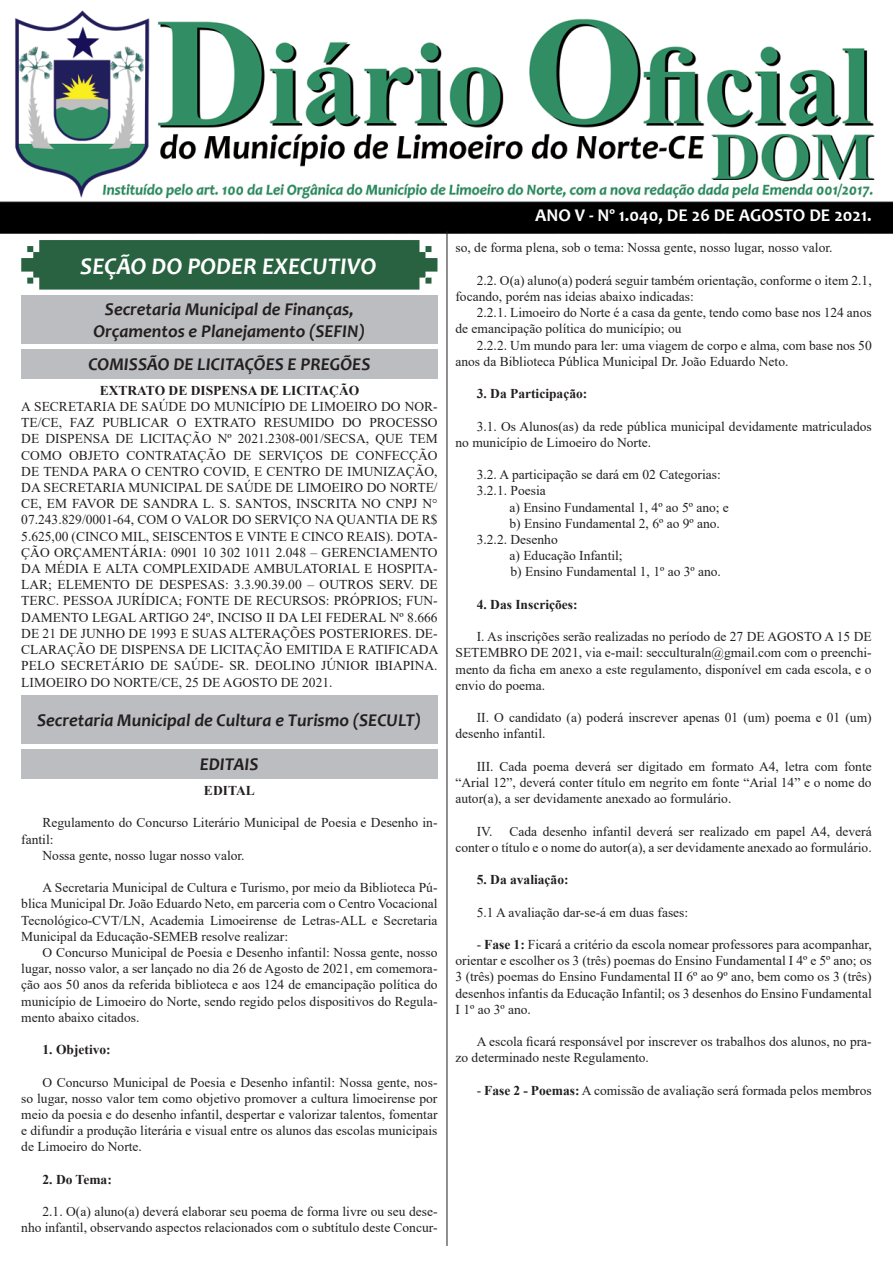
<style>
.page{position:relative;width:893px;height:1263px;background:#fff}
.page>*{position:absolute;margin:0;border:0;box-sizing:border-box;transform-origin:0 0}
.t1{font:italic 700 24px "Candara";color:#fff}
.t2{font:italic 700 18px "Candara";color:#231f20}
.t3{font:700 18px "Candara";color:#fff}
.t4{font:13.5px/16.2px "Times New Roman";color:#231f20;text-align:justify}
.t5{font:700 13.5px "Times New Roman";color:#231f20}
.s1{font-weight:700}
</style>
<div class="page">
<img style="left:0;top:10px;width:893px;height:224px">
<svg style="left:21px;top:240px;width:416px;height:50px;background:#346a4a"></svg>
<hr style="left:447px;top:231px;width:1px;height:1015px;background:#231f20">
<div style="left:21px;top:295px;width:417px;height:49px;background:#bcbdc0"></div>
<div style="left:21px;top:349px;width:417px;height:29px;background:#bcbdc0"></div>
<div style="left:21px;top:695px;width:416px;height:49px;background:#bcbdc0"></div>
<div style="left:21px;top:749px;width:416px;height:29px;background:#bcbdc0"></div>
<p class="t1" style="left:80px;top:251px;width:298px">SEÇÃO DO PODER EXECUTIVO</p>
<p class="t2" style="left:105px;top:298px;width:250px">Secretaria Municipal de Finanças,</p>
<p class="t2" style="left:93px;top:319px;width:273px">Orçamentos e Planejamento (SEFIN)</p>
<p class="t2" style="left:88px;top:353px;width:283px">COMISSÃO DE LICITAÇÕES E PREGÕES</p>
<p class="t5" style="left:100px;top:381px;width:261px">EXTRATO DE DISPENSA DE LICITAÇÃO</p>
<p class="t4" style="left:21px;top:398px;width:419px">A SECRETARIA DE SAÚDE DO MUNICÍPIO DE LIMOEIRO DO NOR-TE/CE, FAZ PUBLICAR O EXTRATO RESUMIDO DO PROCESSO DE DISPENSA DE LICITAÇÃO Nº 2021.2308-001/SECSA, QUE TEM COMO OBJETO CONTRATAÇÃO DE SERVIÇOS DE CONFECÇÃO DE TENDA PARA O CENTRO COVID, E CENTRO DE IMUNIZAÇÃO, DA SECRETARIA MUNICIPAL DE SAÚDE DE LIMOEIRO DO NORTE/ CE, EM FAVOR DE SANDRA L. S. SANTOS, INSCRITA NO CNPJ N° 07.243.829/0001-64, COM O VALOR DO SERVIÇO NA QUANTIA DE R$ 5.625,00 (CINCO MIL, SEISCENTOS E VINTE E CINCO REAIS). DOTA-ÇÃO ORÇAMENTÁRIA: 0901 10 302 1011 2.048 – GERENCIAMENTO DA MÉDIA E ALTA COMPLEXIDADE AMBULATORIAL E HOSPITA-LAR; ELEMENTO DE DESPESAS: 3.3.90.39.00 – OUTROS SERV. DE TERC. PESSOA JURÍDICA; FONTE DE RECURSOS: PRÓPRIOS; FUN-DAMENTO LEGAL ARTIGO 24º, INCISO II DA LEI FEDERAL Nº 8.666<br>DE 21 DE JUNHO DE 1993 E SUAS ALTERAÇÕES POSTERIORES. DE-CLARAÇÃO DE DISPENSA DE LICITAÇÃO EMITIDA E RATIFICADA PELO SECRETÁRIO DE SAÚDE- SR. DEOLINO JÚNIOR IBIAPINA.<br>LIMOEIRO DO NORTE/CE, 25 DE AGOSTO DE 2021.</p>
<p class="t2" style="left:37px;top:709px;width:386px">Secretaria Municipal de Cultura e Turismo (SECULT)</p>
<p class="t2" style="left:200px;top:753px;width:60px">EDITAIS</p>
<p class="t5" style="left:204px;top:781px;width:52px">EDITAL</p>
<p class="t4" style="left:21px;top:814px;width:418px;text-indent:21px">Regulamento do Concurso Literário Municipal de Poesia e Desenho in&shy;fantil:</p>
<p class="t4" style="left:43px;top:847px;width:204px">Nossa gente, nosso lugar nosso valor.</p>
<p class="t4" style="left:21px;top:879px;width:418px;text-indent:21px">A Secretaria Municipal de Cultura e Turismo, por meio da Biblioteca Pú&shy;blica Municipal Dr. João Eduardo Neto, em parceria com o Centro Vocacional Tecnológico-CVT/LN, Academia Limoeirense de Letras-ALL e Secretaria Municipal da Educação-SEMEB resolve realizar:</p>
<p class="t4" style="left:21px;top:944px;width:418px;text-indent:21px">O Concurso Municipal de Poesia e Desenho infantil: Nossa gente, nosso lugar, nosso valor, a ser lançado no dia 26 de Agosto de 2021, em comemora&shy;ção aos 50 anos da referida biblioteca e aos 124 de emancipação política do município de Limoeiro do Norte, sendo regido pelos dispositivos do Regula&shy;mento abaixo citados.</p>
<p class="t5" style="left:43px;top:1040px;width:70px">1. Objetivo:</p>
<p class="t4" style="left:21px;top:1073px;width:418px;text-indent:21px">O Concurso Municipal de Poesia e Desenho infantil: Nossa gente, nos&shy;so lugar, nosso valor tem como objetivo promover a cultura limoeirense por meio da poesia e do desenho infantil, despertar e valorizar talentos, fomentar e difundir a produção literária e visual entre os alunos das escolas municipais de Limoeiro do Norte.</p>
<p class="t5" style="left:43px;top:1169px;width:71px">2. Do Tema:</p>
<p class="t4" style="left:21px;top:1203px;width:418px;text-align:right">2.1. O(a) aluno(a) deverá elaborar seu poema de forma livre ou seu dese&shy;nho infantil, observando aspectos relacionados com o subtítulo deste Concur-</p>
<p class="t3" style="left:535px;top:204px;width:338px">ANO V - Nº 1.040, DE 26 DE AGOSTO DE 2021.</p>
<p class="t4" style="left:455px;top:239px;width:379px">so, de forma plena, sob o tema: Nossa gente, nosso lugar, nosso valor.</p>
<p class="t4" style="left:455px;top:272px;width:418px;text-indent:21px">2.2. O(a) aluno(a) poderá seguir também orientação, conforme o item 2.1, focando, porém nas ideias abaixo indicadas:</p>
<p class="t4" style="left:455px;top:304px;width:418px;text-indent:21px">2.2.1. Limoeiro do Norte é a casa da gente, tendo como base nos 124 anos de emancipação política do município; ou</p>
<p class="t4" style="left:455px;top:337px;width:418px;text-indent:21px">2.2.2. Um mundo para ler: uma viagem de corpo e alma, com base nos 50 anos da Biblioteca Pública Municipal Dr. João Eduardo Neto.</p>
<p class="t5" style="left:477px;top:384px;width:112px">3. Da Participação:</p>
<p class="t4" style="left:455px;top:418px;width:418px;text-indent:21px">3.1. Os Alunos(as) da rede pública municipal devidamente matriculados no município de Limoeiro do Norte.</p>
<p class="t4" style="left:477px;top:466px;width:246px">3.2. A participação se dará em 02 Categorias:</p>
<p class="t4" style="left:477px;top:482px;width:70px">3.2.1. Poesia</p>
<p class="t4" style="left:509px;top:499px;width:221px">a) Ensino Fundamental 1, 4º ao 5º ano; e</p>
<p class="t4" style="left:509px;top:515px;width:212px">b) Ensino Fundamental 2, 6º ao 9º ano.</p>
<p class="t4" style="left:477px;top:531px;width:82px">3.2.2. Desenho</p>
<p class="t4" style="left:509px;top:547px;width:115px">a) Educação Infantil;</p>
<p class="t4" style="left:510px;top:563px;width:212px">b) Ensino Fundamental 1, 1º ao 3º ano.</p>
<p class="t5" style="left:477px;top:595px;width:102px">4. Das Inscrições:</p>
<p class="t4" style="left:455px;top:628px;width:418px;text-indent:21px">I. As inscrições serão realizadas no período de 27 DE AGOSTO A 15 DE SETEMBRO DE 2021, via e-mail: secculturaln@gmail.com com o preenchi&shy;mento da ficha em anexo a este regulamento, disponível em cada escola, e o envio do poema.</p>
<p class="t4" style="left:455px;top:709px;width:418px;text-indent:21px">II. O candidato (a) poderá inscrever apenas 01 (um) poema e 01 (um) desenho infantil.</p>
<p class="t4" style="left:455px;top:758px;width:418px;text-indent:21px">III. Cada poema deverá ser digitado em formato A4, letra com fonte “Arial 12”, deverá conter título em negrito em fonte “Arial 14” e o nome do autor(a), a ser devidamente anexado ao formulário.</p>
<p class="t4" style="left:455px;top:823px;width:418px;text-align:right">IV. Cada desenho infantil deverá ser realizado em papel A4, deverá conter o título e o nome do autor(a), a ser devidamente anexado ao formulário.</p>
<p class="t5" style="left:477px;top:870px;width:93px">5. Da avaliação:</p>
<p class="t4" style="left:477px;top:904px;width:213px">5.1 A avaliação dar-se-á em duas fases:</p>
<p class="t4" style="left:455px;top:936px;width:418px;text-indent:21px">- <span class="s1">Fase 1:</span> Ficará a critério da escola nomear professores para acompanhar, orientar e escolher os 3 (três) poemas do Ensino Fundamental I 4º e 5º ano; os 3 (três) poemas do Ensino Fundamental II 6º ao 9º ano, bem como os 3 (três) desenhos infantis da Educação Infantil; os 3 desenhos do Ensino Fundamental I 1º ao 3º ano.</p>
<p class="t4" style="left:455px;top:1033px;width:418px;text-indent:21px">A escola ficará responsável por inscrever os trabalhos dos alunos, no pra&shy;zo determinado neste Regulamento.</p>
<p class="t4" style="left:477px;top:1082px;width:396px">- <span class="s1">Fase 2 - Poemas:</span> A comissão de avaliação será formada pelos membros</p>
</div>
